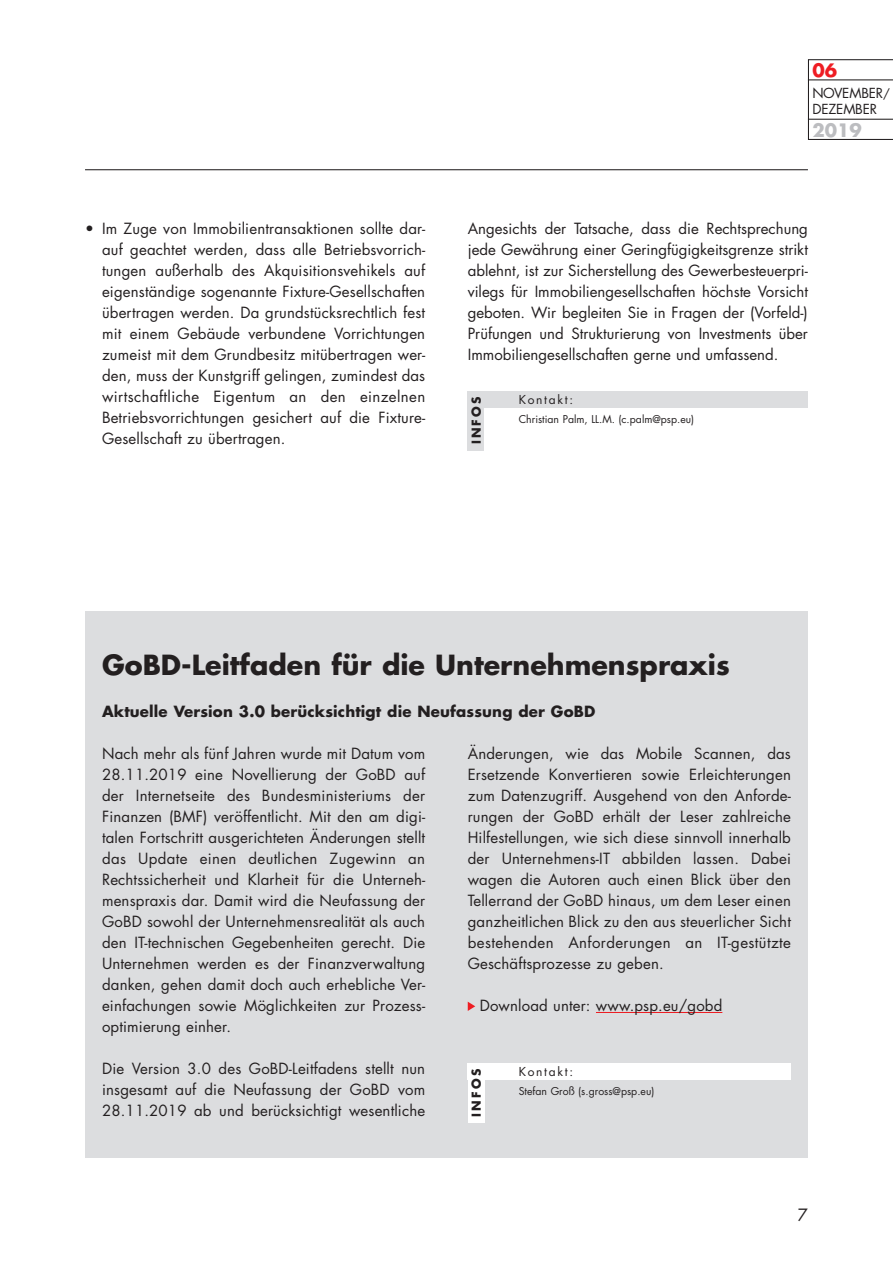
<style>
.page{position:relative;width:893px;height:1263px;background:#fff}
.page>*{position:absolute;margin:0;border:0;box-sizing:border-box;transform-origin:0 0}
.t1{font:700 27px "Futura Std";color:#231f20}
.t2{font:700 18px "Futura Std";color:#bcbdc0}
.t3{font:700 18px "Futura Std";color:#ee1d23}
.t4{font:16.5px "Futura Std";color:#231f20}
.t5{font:15px/21px "Futura Std";letter-spacing:.01em;color:#231f20;text-align:justify}
.t6{font:700 15px "Futura Std";letter-spacing:.01em;color:#231f20}
.t7{font:13.5px/16.5px "Futura Std";letter-spacing:-.01em;color:#231f20}
.t8{font:12px "Futura";letter-spacing:.14em;color:#231f20}
.t9{font:12px "Futura Std";letter-spacing:.14em;color:#231f20}
.t10{font:700 12px "Futura";letter-spacing:.18em;color:#231f20}
.t11{font:700 12px "Futura Std";letter-spacing:.185em;color:#231f20}
.t12{font:10.5px "Futura Std";color:#231f20}
.s1{font-size:12px}
</style>
<div class="page">
<div style="left:468px;top:391px;width:340px;height:17px;background:#dcdddf"></div>
<div style="left:468px;top:391px;width:16px;height:59px;background:#dcdddf"></div>
<div style="left:85px;top:612px;width:723px;height:546px;background:#dcdddf"></div>
<hr style="left:596px;top:1012px;width:126px;height:1px;background:#ee1d23">
<svg style="left:468px;top:1002px;width:7px;height:9px"></svg>
<div style="left:468px;top:1063px;width:323px;height:16px;background:#fff"></div>
<div style="left:468px;top:1063px;width:16px;height:59px;background:#fff"></div>
<svg style="left:808px;top:59px;width:85px;height:81px"></svg>
<hr style="left:85px;top:169px;width:723px;height:1px;background:#231f20">
<hr style="left:808px;top:79px;width:85px;height:1px;background:#231f20">
<hr style="left:808px;top:119px;width:85px;height:1px;background:#231f20">
<p class="t3" style="left:812px;top:58px;width:26px">06</p>
<p class="t7" style="left:812px;top:85px;width:79px">NOVEMBER<span class="s1">/<br></span>DEZEMBER</p>
<p class="t2" style="left:812px;top:118px;width:51px">2019</p>
<p class="t5" style="left:102px;top:218px;width:325px;text-indent:-17px">• Im Zuge von Immobilientransaktionen sollte dar&shy;auf geachtet werden, dass alle Betriebsvorrich&shy;tungen außerhalb des Akquisitionsvehikels auf eigenständige sogenannte Fixture-Gesellschaften übertragen werden. Da grundstücksrechtlich fest mit einem Gebäude verbundene Vorrichtungen zumeist mit dem Grundbesitz mitübertragen wer&shy;den, muss der Kunstgriff gelingen, zumindest das wirtschaftliche Eigentum an den einzelnen Betriebsvorrichtungen gesichert auf die Fixture-Gesellschaft zu übertragen.</p>
<p class="t5" style="left:468px;top:218px;width:342px">Angesichts der Tatsache, dass die Rechtsprechung jede Gewährung einer Geringfügigkeitsgrenze strikt ablehnt, ist zur Sicherstellung des Gewerbesteuerpri&shy;vilegs für Immobiliengesellschaften höchste Vorsicht geboten. Wir begleiten Sie in Fragen der (Vorfeld-)<br>Prüfungen und Strukturierung von Investments über Immobiliengesellschaften gerne und umfassend.</p>
<p class="t8" style="left:519px;top:391px;width:56px">Kontakt:</p>
<p class="t10" style="left:468px;top:444px;width:49px;rotate:-90deg">INFOS</p>
<p class="t12" style="left:519px;top:412px;width:177px">Christian Palm, LL.M. (c.palm@psp.eu)</p>
<h1 class="t1" style="left:102px;top:647px;width:629px">GoBD-Leitfaden für die Unternehmenspraxis</h1>
<p class="t6" style="left:102px;top:701px;width:495px">Aktuelle Version 3.0 berücksichtigt die Neufassung der GoBD</p>
<p class="t5" style="left:468px;top:743px;width:325px">Änderungen, wie das Mobile Scannen, das Ersetzende Konvertieren sowie Erleichterungen zum Datenzugriff. Ausgehend von den Anforde&shy;rungen der GoBD erhält der Leser zahlreiche Hilfestellungen, wie sich diese sinnvoll innerhalb der Unternehmens-IT abbilden lassen. Dabei wagen die Autoren auch einen Blick über den Tellerrand der GoBD hinaus, um dem Leser einen ganzheitlichen Blick zu den aus steuerlicher Sicht bestehenden Anforderungen an IT-gestützte Geschäftsprozesse zu geben.</p>
<p class="t5" style="left:480px;top:995px;width:244px">Download unter: www.psp.eu/gobd</p>
<p class="t5" style="left:102px;top:743px;width:325px">Nach mehr als fünf Jahren wurde mit Datum vom 28.11.2019 eine Novellierung der GoBD auf der Internetseite des Bundesministeriums der Finanzen (BMF) veröffentlicht. Mit den am digi&shy;talen Fortschritt ausgerichteten Änderungen stellt das Update einen deutlichen Zugewinn an Rechtssicherheit und Klarheit für die Unterneh&shy;menspraxis dar. Damit wird die Neufassung der GoBD sowohl der Unternehmensrealität als auch den IT-technischen Gegebenheiten gerecht. Die Unternehmen werden es der Finanzverwaltung danken, gehen damit doch auch erhebliche Ver&shy;einfachungen sowie Möglichkeiten zur Prozess&shy;optimierung einher.</p>
<p class="t5" style="left:102px;top:1058px;width:325px">Die Version 3.0 des GoBD-Leitfadens stellt nun insgesamt auf die Neufassung der GoBD vom 28.11.2019 ab und berücksichtigt wesentliche</p>
<p class="t9" style="left:519px;top:1064px;width:56px">Kontakt:</p>
<p class="t11" style="left:468px;top:1117px;width:49px;rotate:-90deg">INFOS</p>
<p class="t12" style="left:519px;top:1084px;width:137px">Stefan Groß (s.gross@psp.eu)</p>
<p class="t4" style="left:798px;top:1204px;width:12px">7</p>
</div>
